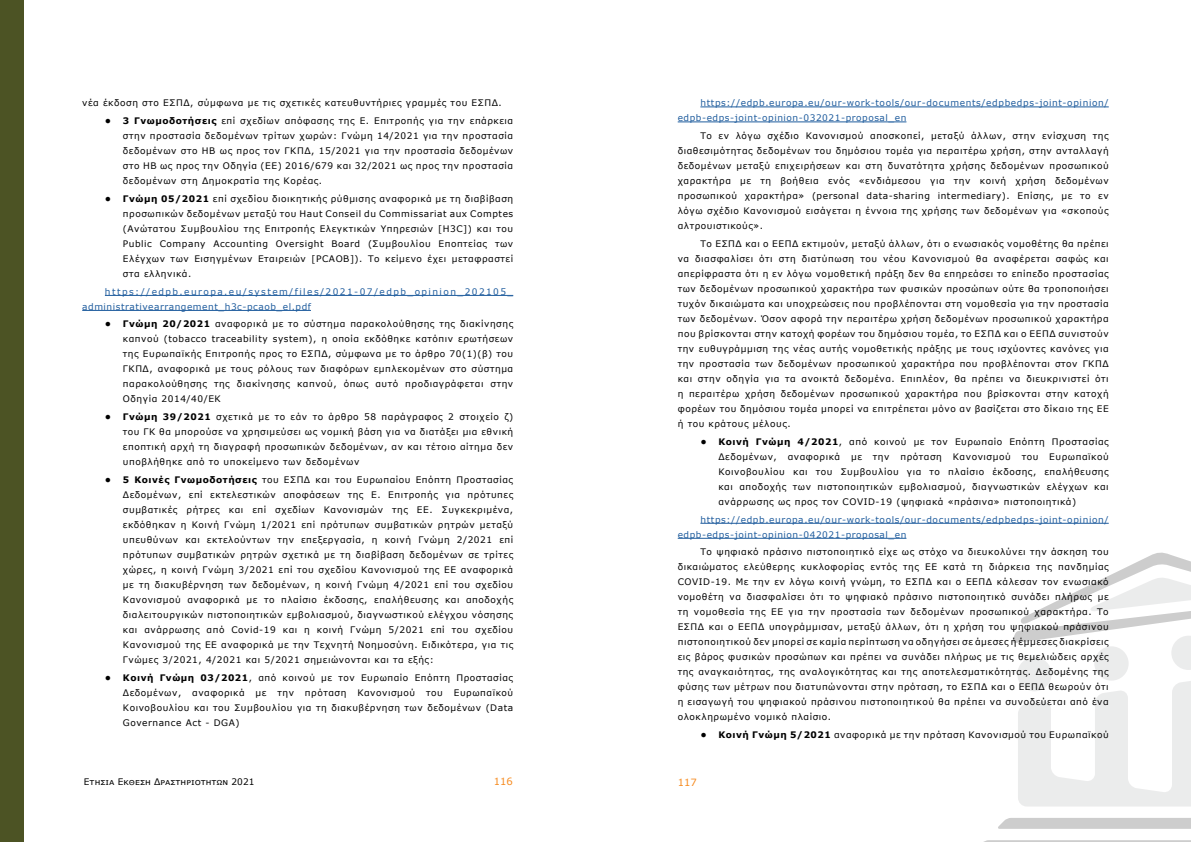
<style>
.page{position:relative;width:1191px;height:842px;background:#fff}
.page>*{position:absolute;margin:0;border:0;box-sizing:border-box;transform-origin:0 0}
.t1{font:10px "Verdana";color:#f68a1e}
.t2{font:9px/15px "Verdana";letter-spacing:.06em;color:#000;text-align:justify}
.t3{font:9px/15px "Verdana";letter-spacing:.07em;color:#205d9e}
.t4{font:9px/15px "Verdana";letter-spacing:.16em;color:#205d9e}
.t5{font:9px "Verdana";color:#000}
.s1{font-weight:700}
</style>
<div class="page">
<div style="left:998px;top:818px;width:193px;height:11px;background:#cdcdcd"></div>
<svg style="left:984px;top:840px;width:207px;height:2px"></svg>
<div style="left:1094px;top:646px;width:34px;height:35px;background:#ebecec;border-radius:50%"></div>
<div style="left:1017px;top:657px;width:34px;height:34px;background:#ebecec;border-radius:50%"></div>
<svg style="left:1018px;top:679px;width:173px;height:127px"></svg>
<svg style="left:1012px;top:552px;width:179px;height:118px"></svg>
<div style="left:0;top:0;width:23px;height:842px;background:#4c5324"></div>
<hr style="left:105px;top:295px;width:408px;height:1px;background:#205d9e">
<hr style="left:82px;top:310px;width:229px;height:1px;background:#205d9e">
<hr style="left:700px;top:107px;width:408px;height:1px;background:#205d9e">
<hr style="left:677px;top:122px;width:229px;height:1px;background:#205d9e">
<hr style="left:700px;top:523px;width:408px;height:1px;background:#205d9e">
<hr style="left:677px;top:538px;width:229px;height:1px;background:#205d9e">
<p class="t2" style="left:82px;top:95px;width:421px">νέα έκδοση στο ΕΣΠΔ, σύμφωνα με τις σχετικές κατευθυντήριες γραμμές του ΕΣΠΔ.</p>
<p class="t2" style="left:123px;top:113px;width:392px;text-indent:-18px"><span class="s1">• 3 Γνωμοδοτήσεις</span> επί σχεδίων απόφασης της Ε. Επιτροπής για την επάρκεια στην προστασία δεδομένων τρίτων χωρών: Γνώμη 14/2021 για την προστασία δεδομένων στο ΗΒ ως προς τον ΓΚΠΔ, 15/2021 για την προστασία δεδομένων στο ΗΒ ως προς την Οδηγία (ΕΕ) 2016/679 και 32/2021 ως προς την προστασία δεδομένων στη Δημοκρατία της Κορέας.</p>
<p class="t2" style="left:123px;top:191px;width:392px;text-indent:-18px"><span class="s1">• Γνώμη 05/2021</span> επί σχεδίου διοικητικής ρύθμισης αναφορικά με τη διαβίβαση προσωπικών δεδομένων μεταξύ του Haut Conseil du Commissariat aux Comptes (Ανώτατου Συμβουλίου της Επιτροπής Ελεγκτικών Υπηρεσιών [H3C]) και του Public Company Accounting Oversight Board (Συμβουλίου Εποπτείας των Ελέγχων των Εισηγμένων Εταιρειών [PCAOB]). Το κείμενο έχει μεταφραστεί στα ελληνικά.</p>
<p class="t4" style="left:82px;top:284px;width:432px;text-indent:23px">https://edpb.europa.eu/system/files/2021-07/edpb_opinion_202105_ administrativearrangement_h3c-pcaob_el.pdf</p>
<p class="t2" style="left:123px;top:317px;width:392px;text-indent:-18px"><span class="s1">• Γνώμη 20/2021</span> αναφορικά με το σύστημα παρακολούθησης της διακίνησης καπνού (tobacco traceability system), η οποία εκδόθηκε κατόπιν ερωτήσεων της Ευρωπαϊκής Επιτροπής προς το ΕΣΠΔ, σύμφωνα με το άρθρο 70(1)(β) του ΓΚΠΔ, αναφορικά με τους ρόλους των διαφόρων εμπλεκομένων στο σύστημα παρακολούθησης της διακίνησης καπνού, όπως αυτό προδιαγράφεται στην Οδηγία 2014/40/EΚ</p>
<p class="t2" style="left:123px;top:409px;width:392px;text-indent:-18px"><span class="s1">• Γνώμη 39/2021</span> σχετικά με το εάν το άρθρο 58 παράγραφος 2 στοιχείο ζ) του ΓΚ θα μπορούσε να χρησιμεύσει ως νομική βάση για να διατάξει μια εθνική εποπτική αρχή τη διαγραφή προσωπικών δεδομένων, αν και τέτοιο αίτημα δεν υποβλήθηκε από το υποκείμενο των δεδομένων</p>
<p class="t2" style="left:123px;top:472px;width:392px;text-indent:-18px"><span class="s1">• 5 Κοινές Γνωμοδοτήσεις</span> του ΕΣΠΔ και του Ευρωπαίου Επόπτη Προστασίας Δεδομένων, επί εκτελεστικών αποφάσεων της Ε. Επιτροπής για πρότυπες συμβατικές ρήτρες και επί σχεδίων Κανονισμών της ΕΕ. Συγκεκριμένα, εκδόθηκαν η Κοινή Γνώμη 1/2021 επί πρότυπων συμβατικών ρητρών μεταξύ υπευθύνων και εκτελούντων την επεξεργασία, η κοινή Γνώμη 2/2021 επί πρότυπων συμβατικών ρητρών σχετικά με τη διαβίβαση δεδομένων σε τρίτες χώρες, η κοινή Γνώμη 3/2021 επί του σχεδίου Κανονισμού της ΕΕ αναφορικά με τη διακυβέρνηση των δεδομένων, η κοινή Γνώμη 4/2021 επί του σχεδίου Κανονισμού αναφορικά με το πλαίσιο έκδοσης, επαλήθευσης και αποδοχής διαλειτουργικών πιστοποιητικών εμβολιασμού, διαγνωστικού ελέγχου νόσησης και ανάρρωσης από Covid-19 και η κοινή Γνώμη 5/2021 επί του σχεδίου Κανονισμού της ΕΕ αναφορικά με την Τεχνητή Νοημοσύνη. Ειδικότερα, για τις Γνώμες 3/2021, 4/2021 και 5/2021 σημειώνονται και τα εξής:</p>
<p class="t2" style="left:123px;top:670px;width:392px;text-indent:-18px"><span class="s1">• Κοινή Γνώμη 03/2021</span>, από κοινού με τον Ευρωπαίο Επόπτη Προστασίας Δεδομένων, αναφορικά με την πρόταση Κανονισμού του Ευρωπαϊκού Κοινοβουλίου και του Συμβουλίου για τη διακυβέρνηση των δεδομένων (Data Governance Act - DGA)</p>
<p class="t3" style="left:677px;top:95px;width:432px;text-indent:23px">https://edpb.europa.eu/our-work-tools/our-documents/edpbedps-joint-opinion/ edpb-edps-joint-opinion-032021-proposal_en</p>
<p class="t2" style="left:677px;top:128px;width:432px;text-indent:23px">Το εν λόγω σχέδιο Κανονισμού αποσκοπεί, μεταξύ άλλων, στην ενίσχυση της διαθεσιμότητας δεδομένων του δημόσιου τομέα για περαιτέρω χρήση, στην ανταλλαγή δεδομένων μεταξύ επιχειρήσεων και στη δυνατότητα χρήσης δεδομένων προσωπικού χαρακτήρα με τη βοήθεια ενός «ενδιάμεσου για την κοινή χρήση δεδομένων προσωπικού χαρακτήρα» (personal data-sharing intermediary). Επίσης, με το εν λόγω σχέδιο Κανονισμού εισάγεται η έννοια της χρήσης των δεδομένων για «σκοπούς αλτρουιστικούς».</p>
<p class="t2" style="left:677px;top:236px;width:432px;text-indent:23px">Το ΕΣΠΔ και ο ΕΕΠΔ εκτιμούν, μεταξύ άλλων, ότι ο ενωσιακός νομοθέτης θα πρέπει να διασφαλίσει ότι στη διατύπωση του νέου Κανονισμού θα αναφέρεται σαφώς και απερίφραστα ότι η εν λόγω νομοθετική πράξη δεν θα επηρεάσει το επίπεδο προστασίας των δεδομένων προσωπικού χαρακτήρα των φυσικών προσώπων ούτε θα τροποποιήσει τυχόν δικαιώματα και υποχρεώσεις που προβλέπονται στη νομοθεσία για την προστασία των δεδομένων. Όσον αφορά την περαιτέρω χρήση δεδομένων προσωπικού χαρακτήρα που βρίσκονται στην κατοχή φορέων του δημόσιου τομέα, το ΕΣΠΔ και ο ΕΕΠΔ συνιστούν την ευθυγράμμιση της νέας αυτής νομοθετικής πράξης με τους ισχύοντες κανόνες για την προστασία των δεδομένων προσωπικού χαρακτήρα που προβλέπονται στον ΓΚΠΔ και στην οδηγία για τα ανοικτά δεδομένα. Επιπλέον, θα πρέπει να διευκρινιστεί ότι η περαιτέρω χρήση δεδομένων προσωπικού χαρακτήρα που βρίσκονται στην κατοχή φορέων του δημόσιου τομέα μπορεί να επιτρέπεται μόνο αν βασίζεται στο δίκαιο της ΕΕ ή του κράτους μέλους.</p>
<p class="t2" style="left:718px;top:434px;width:392px;text-indent:-18px"><span class="s1">• Κοινή Γνώμη 4/2021</span>, από κοινού με τον Ευρωπαίο Επόπτη Προστασίας Δεδομένων, αναφορικά με την πρόταση Κανονισμού του Ευρωπαϊκού Κοινοβουλίου και του Συμβουλίου για το πλαίσιο έκδοσης, επαλήθευσης και αποδοχής των πιστοποιητικών εμβολιασμού, διαγνωστικών ελέγχων και ανάρρωσης ως προς τον COVID-19 (ψηφιακά «πράσινα» πιστοποιητικά)</p>
<p class="t3" style="left:677px;top:512px;width:432px;text-indent:23px">https://edpb.europa.eu/our-work-tools/our-documents/edpbedps-joint-opinion/ edpb-edps-joint-opinion-042021-proposal_en</p>
<p class="t2" style="left:677px;top:544px;width:432px;text-indent:23px">Το ψηφιακό πράσινο πιστοποιητικό είχε ως στόχο να διευκολύνει την άσκηση του δικαιώματος ελεύθερης κυκλοφορίας εντός της ΕΕ κατά τη διάρκεια της πανδημίας COVID-19. Με την εν λόγω κοινή γνώμη, το ΕΣΠΔ και ο ΕΕΠΔ κάλεσαν τον ενωσιακό νομοθέτη να διασφαλίσει ότι το ψηφιακό πράσινο πιστοποιητικό συνάδει πλήρως με τη νομοθεσία της ΕΕ για την προστασία των δεδομένων προσωπικού χαρακτήρα. Το ΕΣΠΔ και ο ΕΕΠΔ υπογράμμισαν, μεταξύ άλλων, ότι η χρήση του ψηφιακού πράσινου πιστοποιητικού δεν μπορεί σε καμία περίπτωση να οδηγήσει σε άμεσες ή έμμεσες διακρίσεις εις βάρος φυσικών προσώπων και πρέπει να συνάδει πλήρως με τις θεμελιώδεις αρχές της αναγκαιότητας, της αναλογικότητας και της αποτελεσματικότητας. Δεδομένης της φύσης των μέτρων που διατυπώνονται στην πρόταση, το ΕΣΠΔ και ο ΕΕΠΔ θεωρούν ότι η εισαγωγή του ψηφιακού πράσινου πιστοποιητικού θα πρέπει να συνοδεύεται από ένα ολοκληρωμένο νομικό πλαίσιο.</p>
<p class="t2" style="left:700px;top:727px;width:410px"><span class="s1">• Κοινή Γνώμη 5/2021</span> αναφορικά με την πρόταση Κανονισμού του Ευρωπαϊκού</p>
<p class="t5" style="left:84px;top:776px;width:172px">Eτησια Εκθεση Δραστηριοτητων 2021</p>
<p class="t1" style="left:494px;top:774px;width:21px">116</p>
<p class="t1" style="left:677px;top:775px;width:21px">117</p>
</div>
